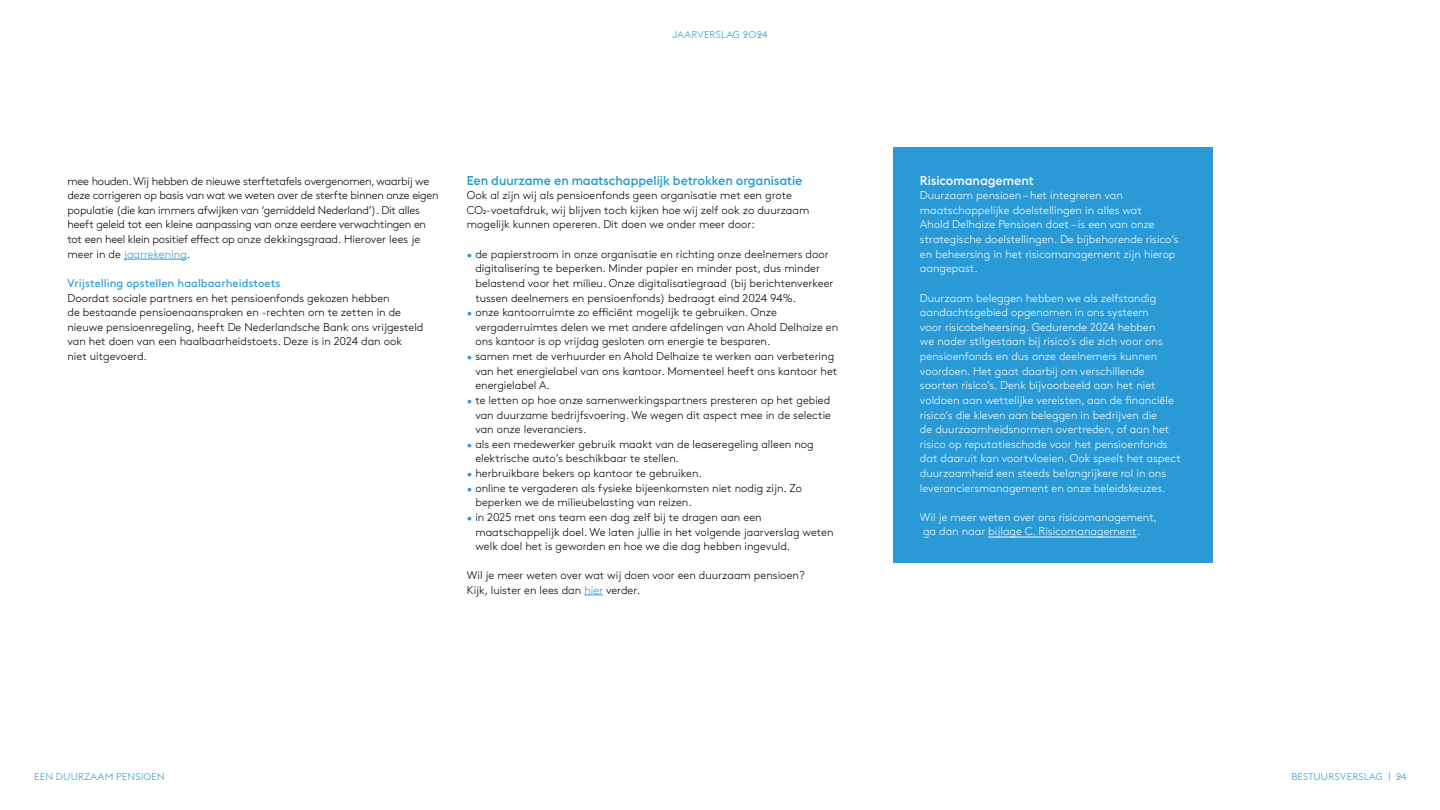
<style>
.page{position:relative;width:1440px;height:810px;background:#fff}
.page>*{position:absolute;margin:0;border:0;box-sizing:border-box;transform-origin:0 0}
.t1{font:500 12.75px "Euclid Flex";color:#299ad6}
.t2{font:500 12.75px "Euclid Flex";color:#fff}
.t3{font:300 11.25px/14.6px "Brown";color:#000}
.t4{font:300 11.25px/14.6px "Brown";color:#fff}
.t5{font:300 11.25px/14.6px "Brown";letter-spacing:-.02em;color:#000}
.t6{font:11.25px "Brown";color:#299ad6}
.t7{font:300 9.75px "Euclid Flex";letter-spacing:.02em;color:#299ad6}
.s1{color:#299ad6}
.s2{font-size:10.5px;color:#299ad6}
</style>
<div class="page">
<hr style="left:124px;top:259px;width:63px;height:1px;background:#299ad6">
<svg style="left:584px;top:595px;width:19px;height:1px"></svg>
<div style="left:893px;top:147px;width:320px;height:415px;background:#299ad6"></div>
<hr style="left:988px;top:537px;width:149px;height:1px;background:#fff">
<p class="t7" style="left:673px;top:29px;width:96px">JAARVERSLAG 2024</p>
<p class="t5" style="left:68px;top:172px;width:373px">mee houden. Wij hebben de nieuwe sterftetafels overgenomen, waarbij we deze corrigeren op basis van wat we weten over de sterfte binnen onze eigen populatie (die kan immers afwijken van ‘gemiddeld Nederland’). Dit alles heeft geleid tot een kleine aanpassing van onze eerdere verwachtingen en tot een heel klein positief effect op onze dekkingsgraad. Hierover lees je meer in de <span class="s1">jaarrekening</span>.</p>
<p class="t6" style="left:68px;top:274px;width:215px">Vrijstelling opstellen haalbaarheidstoets</p>
<p class="t3" style="left:68px;top:289px;width:358px">Doordat sociale partners en het pensioenfonds gekozen hebben<br>de bestaande pensioenaanspraken en -rechten om te zetten in de nieuwe pensioenregeling, heeft De Nederlandsche Bank ons vrijgesteld van het doen van een haalbaarheidstoets. Deze is in 2024 dan ook niet uitgevoerd.</p>
<p class="t1" style="left:467px;top:173px;width:337px">Een duurzame en maatschappelijk betrokken organisatie</p>
<p class="t3" style="left:467px;top:187px;width:344px">Ook al zijn wij als pensioenfonds geen organisatie met een grote<br>CO₂-voetafdruk, wij blijven toch kijken hoe wij zelf ook zo duurzaam mogelijk kunnen opereren. Dit doen we onder meer door:</p>
<p class="t3" style="left:475px;top:246px;width:360px;text-indent:-9px"><span class="s2">•</span> de papierstroom in onze organisatie en richting onze deelnemers door digitalisering te beperken. Minder papier en minder post, dus minder belastend voor het milieu. Onze digitalisatiegraad (bij berichtenverkeer tussen deelnemers en pensioenfonds) bedraagt eind 2024 94%.</p>
<p class="t3" style="left:475px;top:304px;width:364px;text-indent:-9px"><span class="s2">•</span> onze kantoorruimte zo efficiënt mogelijk te gebruiken. Onze vergaderruimtes delen we met andere afdelingen van Ahold Delhaize en ons kantoor is op vrijdag gesloten om energie te besparen.</p>
<p class="t3" style="left:475px;top:348px;width:364px;text-indent:-9px"><span class="s2">•</span> samen met de verhuurder en Ahold Delhaize te werken aan verbetering van het energielabel van ons kantoor. Momenteel heeft ons kantoor het energielabel A.</p>
<p class="t3" style="left:475px;top:392px;width:357px;text-align:justify;text-indent:-9px"><span class="s2">•</span> te letten op hoe onze samenwerkingspartners presteren op het gebied van duurzame bedrijfsvoering. We wegen dit aspect mee in de selectie van onze leveranciers.</p>
<p class="t3" style="left:475px;top:436px;width:340px;text-indent:-9px"><span class="s2">•</span> als een medewerker gebruik maakt van de leaseregeling alleen nog elektrische auto’s beschikbaar te stellen.</p>
<p class="t3" style="left:467px;top:465px;width:237px"><span class="s2">•</span> herbruikbare bekers op kantoor te gebruiken.</p>
<p class="t3" style="left:475px;top:480px;width:328px;text-indent:-9px"><span class="s2">•</span> online te vergaderen als fysieke bijeenkomsten niet nodig zijn. Zo beperken we de milieubelasting van reizen.</p>
<p class="t3" style="left:475px;top:509px;width:360px;text-indent:-9px"><span class="s2">•</span> in 2025 met ons team een dag zelf bij te dragen aan een maatschappelijk doel. We laten jullie in het volgende jaarverslag weten welk doel het is geworden en hoe we die dag hebben ingevuld.</p>
<p class="t3" style="left:467px;top:567px;width:339px">Wil je meer weten over wat wij doen voor een duurzaam pensioen?<br>Kijk, luister en lees dan <span class="s1">hier</span> verder.</p>
<p class="t2" style="left:920px;top:173px;width:115px">Risicomanagement</p>
<p class="t4" style="left:920px;top:187px;width:260px">Duurzaam pensioen – het integreren van maatschappelijke doelstellingen in alles wat<br>Ahold Delhaize Pensioen doet – is een van onze strategische doelstellingen. De bijbehorende risico’s en beheersing in het risicomanagement zijn hierop aangepast.</p>
<p class="t4" style="left:920px;top:289px;width:262px">Duurzaam beleggen hebben we als zelfstandig aandachtsgebied opgenomen in ons systeem<br>voor risicobeheersing. Gedurende 2024 hebben<br>we nader stilgestaan bij risico’s die zich voor ons pensioenfonds en dus onze deelnemers kunnen voordoen. Het gaat daarbij om verschillende soorten risico’s. Denk bijvoorbeeld aan het niet voldoen aan wettelijke vereisten, aan de financiële risico’s die kleven aan beleggen in bedrijven die<br>de duurzaamheidsnormen overtreden, of aan het risico op reputatieschade voor het pensioenfonds dat daaruit kan voortvloeien. Ook speelt het aspect duurzaamheid een steeds belangrijkere rol in ons leveranciersmanagement en onze beleidskeuzes.</p>
<p class="t4" style="left:920px;top:509px;width:239px">Wil je meer weten over ons risicomanagement, ga dan naar bijlage C. Risicomanagement.</p>
<p class="t7" style="left:34px;top:771px;width:30px">EEN DUU</p>
<p class="t7" style="left:78px;top:771px;width:88px">RZAAM PENSIOEN</p>
<p class="t7" style="left:1291px;top:771px;width:19px">BESTUU</p>
<p class="t7" style="left:1328px;top:771px;width:79px">RSVERSLAG | 24</p>
</div>
